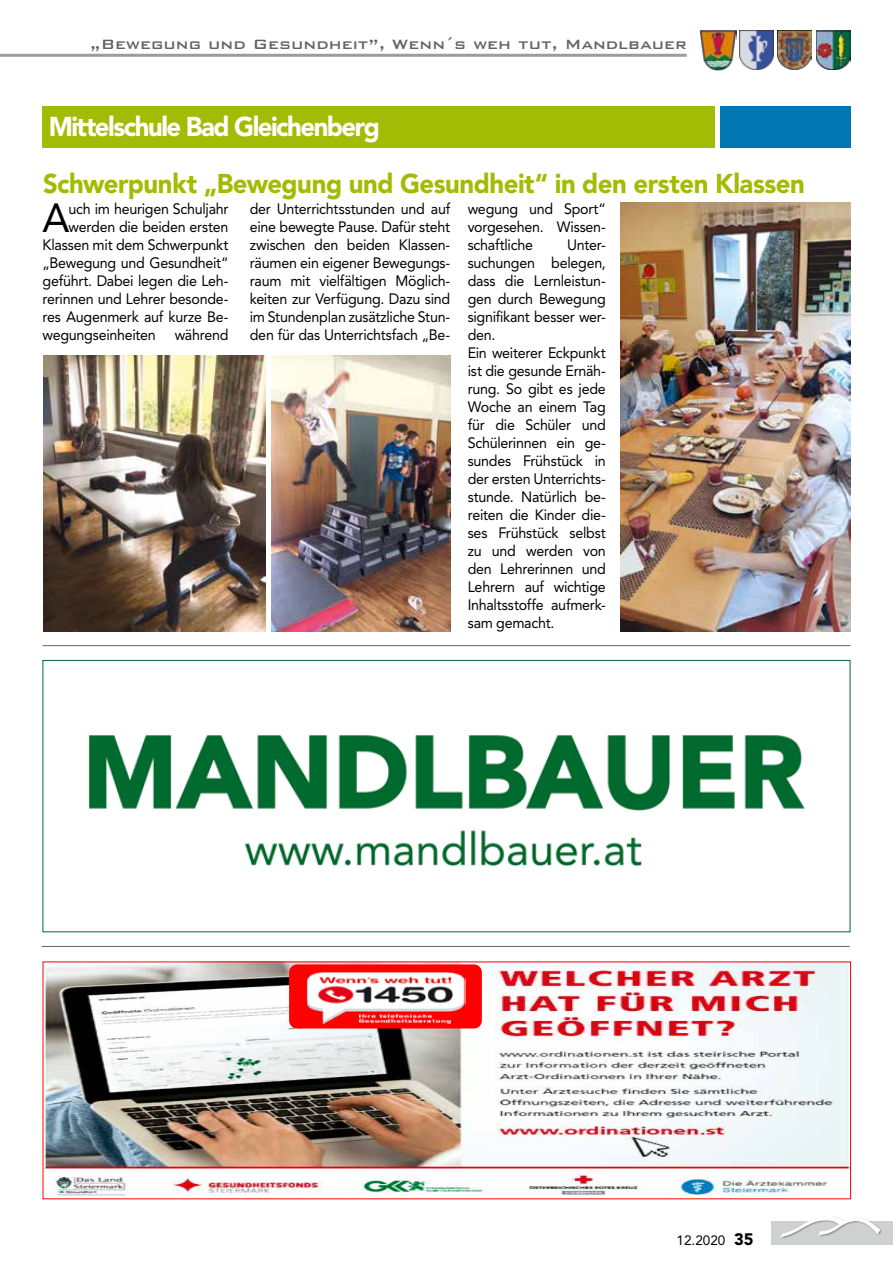
<style>
.page{position:relative;width:893px;height:1263px;background:#fff}
.page>*{position:absolute;margin:0;border:0;box-sizing:border-box;transform-origin:0 0}
.t1{font:40.35px "Avenir LT Std";color:#000;scale:.95 1}
.t2{font:900 27px "Avenir LT Std";letter-spacing:-.015em;color:#a2bb04;scale:.95 1}
.t3{font:900 27px "Avenir LT Std";letter-spacing:-.055em;color:#fff;scale:.95 1}
.t4{font:500 18px "Bank Gothic BT";color:#626261}
.t5{font:15px/18px "Avenir LT Std";letter-spacing:-.02em;color:#000;text-align:justify;scale:.95 1}
.t6{font:13.5px "Avenir LT Std";color:#000}
.s1{font-weight:900;font-size:16.5px}
</style>
<div class="page">
<hr style="left:0;top:54px;width:687px;height:3px;background:#9c9c9d">
<img style="left:740px;top:31px;width:33px;height:38px">
<img style="left:816px;top:31px;width:34px;height:39px">
<img style="left:778px;top:31px;width:33px;height:39px">
<img style="left:699px;top:30px;width:37px;height:40px">
<div style="left:771px;top:1221px;width:122px;height:24px;background:#cfd0d0"></div>
<div style="left:780px;top:1216px;width:102px;height:23px;background:#000;opacity:.5"></div>
<svg style="left:781px;top:1216px;width:99px;height:20px"></svg>
<hr style="left:43px;top:645px;width:807px;height:1px;background:#626261">
<div style="left:43px;top:106px;width:672px;height:42px;background:#a2bb04"></div>
<div style="left:721px;top:106px;width:130px;height:42px;background:#0077b3"></div>
<img style="left:621px;top:202px;width:229px;height:429px">
<img style="left:272px;top:355px;width:178px;height:276px">
<img style="left:44px;top:355px;width:222px;height:276px">
<img style="left:88px;top:735px;width:717px;height:132px">
<hr style="left:42px;top:946px;width:808px;height:1px;background:#626261">
<img style="left:45px;top:963px;width:804px;height:234px">
<div style="left:289px;top:964px;width:193px;height:64px;background:#f00;border-radius:8px"></div>
<img style="left:306px;top:972px;width:160px;height:52px">
<p class="t4" style="left:90px;top:35px;width:598px">„Bewegung und Gesundheit”, Wenn´s weh tut, Mandlbauer</p>
<h2 class="t3" style="left:49px;top:110px;width:350px">Mittelschule Bad Gleichenberg</h2>
<h2 class="t2" style="left:43px;top:167px;width:803px">Schwerpunkt „Bewegung und Gesundheit“ in den ersten Klassen</h2>
<p class="t5" style="left:250px;top:200px;width:212px">der Unterrichtsstunden und auf eine bewegte Pause. Dafür steht zwischen den beiden Klassen&shy;räumen ein eigener Bewegungs&shy;raum mit vielfältigen Möglich&shy;keiten zur Verfügung. Dazu sind im Stundenplan zusätzliche Stun&shy;den für das Unterrichtsfach „Be-</p>
<p class="t5" style="left:468px;top:200px;width:147px">wegung und Sport“ vorgesehen. Wissen&shy;schaftliche</p>
<h1 class="t1" style="left:43px;top:194px;width:30px">A</h1>
<p class="t5" style="left:69px;top:200px;width:170px">uch im heurigen Schuljahr</p>
<p class="t5" style="left:69px;top:218px;width:170px">werden die beiden ersten</p>
<p class="t5" style="left:43px;top:236px;width:197px">Klassen mit dem Schwerpunkt</p>
<p class="t5" style="left:43px;top:254px;width:197px">„Bewegung und Gesundheit“</p>
<p class="t5" style="left:43px;top:272px;width:197px">geführt. Dabei legen die Leh-</p>
<p class="t5" style="left:43px;top:290px;width:197px">rerinnen und Lehrer besonde-</p>
<p class="t5" style="left:43px;top:308px;width:197px">res Augenmerk auf kurze Be-</p>
<p class="t5" style="left:43px;top:326px;width:121px">wegungseinheiten</p>
<p class="t5" style="left:175px;top:326px;width:58px">während</p>
<p class="t5" style="left:468px;top:236px;width:147px;text-align:left;text-indent:99px">Unter&shy;suchungen belegen, dass die Lernleistun&shy;gen durch Bewegung signifikant besser wer&shy;den.<br>Ein weiterer Eckpunkt ist die gesunde Ernäh&shy;rung. So gibt es jede<br>Woche an einem Tag für die Schüler und<br>Schülerinnen ein ge&shy;sundes Frühstück in der ersten Unterrichts&shy;stunde. Natürlich be&shy;reiten die Kinder die&shy;ses Frühstück selbst zu und werden von den Lehrerinnen und<br>Lehrern auf wichtige<br>Inhaltsstoffe aufmerk&shy;sam gemacht.</p>
<p class="t6" style="left:677px;top:1232px;width:79px">12.2020 <span class="s1">35</span></p>
</div>
